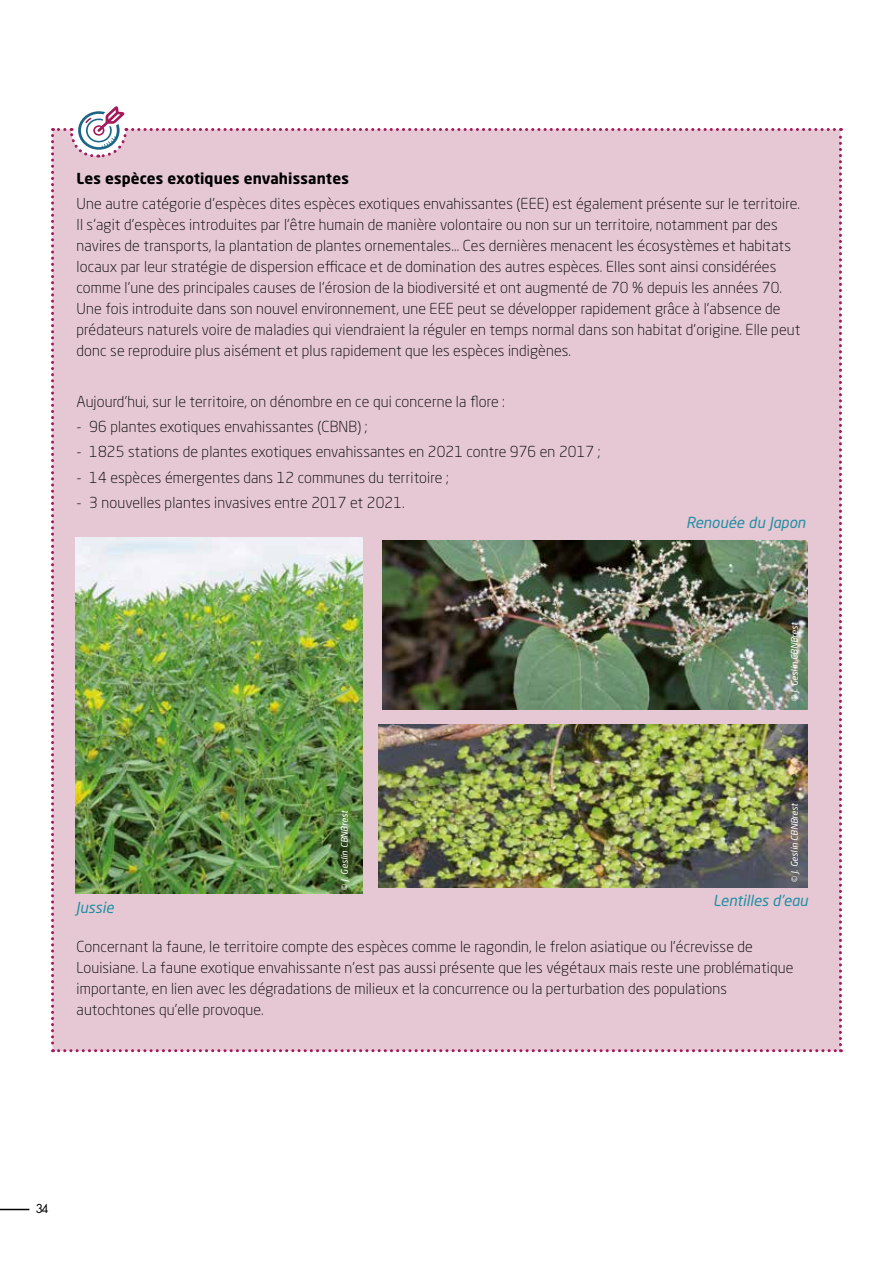
<style>
.page{position:relative;width:893px;height:1263px;background:#fff}
.page>*{position:absolute;margin:0;border:0;box-sizing:border-box;transform-origin:0 0}
.t1{font:300 15px/21px "Neo Sans Std";letter-spacing:.01em;color:#000}
.t2{font:italic 15px "Neo Sans Std";color:#228ea4}
.t3{font:700 15px "Neo Sans Std";letter-spacing:.01em;color:#000}
.t4{font:12px "Futura Std";color:#000}
.t5{font:italic 9px "Neo Sans Std";letter-spacing:-.01em;color:#fff}
</style>
<div class="page">
<svg style="left:0;top:1209px;width:29px;height:1px"></svg>
<div style="left:51px;top:106px;width:791px;height:946px;background:#e5c8d3"></div>
<img style="left:75px;top:538px;width:288px;height:355px">
<img style="left:383px;top:540px;width:425px;height:169px">
<img style="left:378px;top:725px;width:430px;height:163px">
<p class="t3" style="left:77px;top:169px;width:274px">Les espèces exotiques envahissantes</p>
<p class="t1" style="left:77px;top:193px;width:725px">Une autre catégorie d'espèces dites espèces exotiques envahissantes (EEE) est également présente sur le territoire.<br>Il s'agit d'espèces introduites par l’être humain de manière volontaire ou non sur un territoire, notamment par des navires de transports, la plantation de plantes ornementales... Ces dernières menacent les écosystèmes et habitats locaux par leur stratégie de dispersion efficace et de domination des autres espèces. Elles sont ainsi considérées comme l'une des principales causes de l'érosion de la biodiversité et ont augmenté de 70 % depuis les années 70.<br>Une fois introduite dans son nouvel environnement, une EEE peut se développer rapidement grâce à l'absence de prédateurs naturels voire de maladies qui viendraient la réguler en temps normal dans son habitat d'origine. Elle peut donc se reproduire plus aisément et plus rapidement que les espèces indigènes.</p>
<p class="t1" style="left:77px;top:391px;width:430px">Aujourd'hui, sur le territoire, on dénombre en ce qui concerne la flore :</p>
<p class="t1" style="left:77px;top:416px;width:292px">- 96 plantes exotiques envahissantes (CBNB) ;</p>
<p class="t1" style="left:77px;top:441px;width:525px">- 1825 stations de plantes exotiques envahissantes en 2021 contre 976 en 2017 ;</p>
<p class="t1" style="left:77px;top:466px;width:374px">- 14 espèces émergentes dans 12 communes du territoire ;</p>
<p class="t1" style="left:77px;top:492px;width:330px">- 3 nouvelles plantes invasives entre 2017 et 2021.</p>
<p class="t2" style="left:686px;top:513px;width:121px">Renouée du Japon</p>
<p class="t2" style="left:76px;top:899px;width:40px">Jussie</p>
<p class="t5" style="left:339px;top:891px;width:82px;rotate:-90deg">© J. Geslin CBNBrest</p>
<p class="t5" style="left:789px;top:702px;width:82px;rotate:-90deg">© J. Geslin CBNBrest</p>
<p class="t5" style="left:789px;top:883px;width:82px;rotate:-90deg">© J. Geslin CBNBrest</p>
<p class="t2" style="left:713px;top:892px;width:96px">Lentilles d’eau</p>
<p class="t1" style="left:77px;top:935px;width:718px">Concernant la faune, le territoire compte des espèces comme le ragondin, le frelon asiatique ou l’écrevisse de Louisiane. La faune exotique envahissante n’est pas aussi présente que les végétaux mais reste une problématique importante, en lien avec les dégradations de milieux et la concurrence ou la perturbation des populations autochtones qu’elle provoque.</p>
<p class="t4" style="left:36px;top:1201px;width:14px">34</p>
</div>
